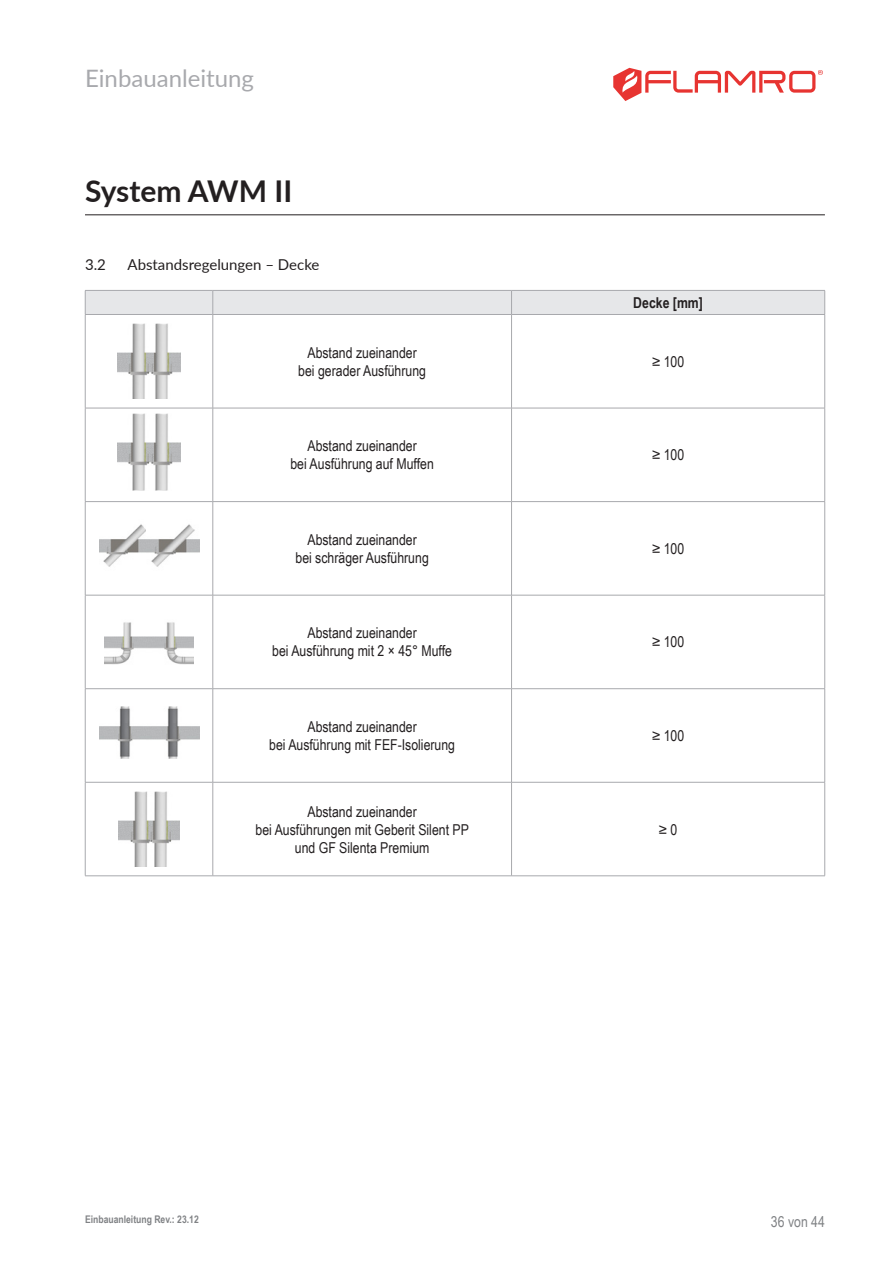
<style>
.page{position:relative;width:893px;height:1263px;background:#fff}
.page>*{position:absolute;margin:0;border:0;box-sizing:border-box;transform-origin:0 0}
.t1{font:700 30px "Lato";color:#231f20}
.t2{font:24px "Lato";color:#a8a9ad}
.p___Tabellentext_mittig{font:15px/18px "Arial Narrow";color:#231f20;text-align:center}
.t3{font:15px "Lato";color:#231f20}
.p___Tabelle_Kopf_mitte{font:700 15px "Arial Narrow";color:#231f20}
.t4{font:15px "Arial Narrow";color:#808285}
.t5{font:700 10.5px "Arial Narrow";color:#808285}
</style>
<div class="page">
<hr style="left:85px;top:214px;width:740px;height:1px;background:#231f20">
<hr style="left:85px;top:315px;width:1px;height:93px;background:#a8a9ad">
<hr style="left:213px;top:315px;width:1px;height:93px;background:#a8a9ad">
<hr style="left:511px;top:315px;width:1px;height:93px;background:#a8a9ad">
<hr style="left:824px;top:315px;width:1px;height:93px;background:#a8a9ad">
<hr style="left:85px;top:408px;width:128px;height:1px;background:#a8a9ad">
<hr style="left:85px;top:408px;width:1px;height:93px;background:#a8a9ad">
<hr style="left:213px;top:408px;width:299px;height:1px;background:#a8a9ad">
<hr style="left:213px;top:408px;width:1px;height:93px;background:#a8a9ad">
<hr style="left:512px;top:408px;width:313px;height:1px;background:#a8a9ad">
<hr style="left:511px;top:408px;width:1px;height:93px;background:#a8a9ad">
<hr style="left:824px;top:408px;width:1px;height:93px;background:#a8a9ad">
<hr style="left:85px;top:501px;width:128px;height:1px;background:#a8a9ad">
<hr style="left:85px;top:502px;width:1px;height:93px;background:#a8a9ad">
<hr style="left:213px;top:501px;width:299px;height:1px;background:#a8a9ad">
<hr style="left:213px;top:502px;width:1px;height:93px;background:#a8a9ad">
<hr style="left:512px;top:501px;width:313px;height:1px;background:#a8a9ad">
<hr style="left:511px;top:502px;width:1px;height:93px;background:#a8a9ad">
<hr style="left:824px;top:502px;width:1px;height:93px;background:#a8a9ad">
<hr style="left:85px;top:595px;width:128px;height:1px;background:#a8a9ad">
<hr style="left:85px;top:595px;width:1px;height:93px;background:#a8a9ad">
<hr style="left:213px;top:595px;width:299px;height:1px;background:#a8a9ad">
<hr style="left:213px;top:595px;width:1px;height:93px;background:#a8a9ad">
<hr style="left:512px;top:595px;width:313px;height:1px;background:#a8a9ad">
<hr style="left:511px;top:595px;width:1px;height:93px;background:#a8a9ad">
<hr style="left:824px;top:595px;width:1px;height:93px;background:#a8a9ad">
<hr style="left:85px;top:688px;width:128px;height:1px;background:#a8a9ad">
<hr style="left:85px;top:689px;width:1px;height:93px;background:#a8a9ad">
<hr style="left:213px;top:688px;width:299px;height:1px;background:#a8a9ad">
<hr style="left:213px;top:689px;width:1px;height:93px;background:#a8a9ad">
<hr style="left:512px;top:688px;width:313px;height:1px;background:#a8a9ad">
<hr style="left:511px;top:689px;width:1px;height:93px;background:#a8a9ad">
<hr style="left:824px;top:689px;width:1px;height:93px;background:#a8a9ad">
<hr style="left:85px;top:782px;width:1px;height:94px;background:#a8a9ad">
<hr style="left:213px;top:782px;width:299px;height:1px;background:#a8a9ad">
<hr style="left:213px;top:782px;width:1px;height:94px;background:#a8a9ad">
<hr style="left:512px;top:782px;width:313px;height:1px;background:#a8a9ad">
<hr style="left:511px;top:782px;width:1px;height:94px;background:#a8a9ad">
<hr style="left:824px;top:782px;width:1px;height:94px;background:#a8a9ad">
<hr style="left:85px;top:875px;width:128px;height:1px;background:#a8a9ad">
<hr style="left:213px;top:875px;width:299px;height:1px;background:#a8a9ad">
<hr style="left:512px;top:875px;width:313px;height:1px;background:#a8a9ad">
<div style="left:85px;top:290px;width:740px;height:24px;background:#e6e7e9"></div>
<hr style="left:85px;top:314px;width:128px;height:1px;background:#a8a9ad">
<hr style="left:213px;top:314px;width:299px;height:1px;background:#a8a9ad">
<hr style="left:512px;top:314px;width:313px;height:1px;background:#a8a9ad">
<hr style="left:85px;top:782px;width:128px;height:1px;background:#a8a9ad">
<img style="left:117px;top:324px;width:64px;height:75px">
<img style="left:117px;top:414px;width:64px;height:76px">
<img style="left:99px;top:524px;width:48px;height:43px">
<img style="left:147px;top:524px;width:52px;height:43px">
<img style="left:150px;top:622px;width:43px;height:43px">
<img style="left:105px;top:622px;width:45px;height:43px">
<img style="left:99px;top:706px;width:48px;height:53px">
<img style="left:147px;top:706px;width:52px;height:53px">
<img style="left:118px;top:791px;width:62px;height:75px">
<svg style="left:613px;top:68px;width:210px;height:33px"></svg>
<h2 class="t2" style="left:85px;top:61px;width:170px">Einbauanleitung</h2>
<h1 class="t1" style="left:85px;top:169px;width:209px">System AWM II</h1>
<p class="t3" style="left:85px;top:253px;width:22px">3.2</p>
<p class="t3" style="left:128px;top:253px;width:193px">Abstandsregelungen – Decke</p>
<p class="p___Tabelle_Kopf_mitte" style="left:633px;top:291px;width:71px">Decke [mm]</p>
<p class="p___Tabellentext_mittig" style="left:298px;top:343px;width:129px">Abstand zueinander bei gerader Ausführung</p>
<p class="p___Tabellentext_mittig" style="left:652px;top:352px;width:34px">≥ 100</p>
<p class="p___Tabellentext_mittig" style="left:290px;top:436px;width:145px">Abstand zueinander<br>bei Ausführung auf Muffen</p>
<p class="p___Tabellentext_mittig" style="left:652px;top:445px;width:34px">≥ 100</p>
<p class="p___Tabellentext_mittig" style="left:295px;top:530px;width:135px">Abstand zueinander<br>bei schräger Ausführung</p>
<p class="p___Tabellentext_mittig" style="left:652px;top:539px;width:34px">≥ 100</p>
<p class="p___Tabellentext_mittig" style="left:272px;top:623px;width:181px">Abstand zueinander<br>bei Ausführung mit 2 × 45° Muffe</p>
<p class="p___Tabellentext_mittig" style="left:652px;top:632px;width:34px">≥ 100</p>
<p class="p___Tabellentext_mittig" style="left:269px;top:717px;width:187px">Abstand zueinander<br>bei Ausführung mit FEF-Isolierung</p>
<p class="p___Tabellentext_mittig" style="left:652px;top:726px;width:34px">≥ 100</p>
<p class="p___Tabellentext_mittig" style="left:256px;top:802px;width:215px">Abstand zueinander<br>bei Ausführungen mit Geberit Silent PP und GF Silenta Premium</p>
<p class="p___Tabellentext_mittig" style="left:659px;top:820px;width:20px">≥0</p>
<p class="t5" style="left:85px;top:1212px;width:115px">Einbauanleitung Rev.: 23.12</p>
<p class="t4" style="left:771px;top:1210px;width:56px">36 von 44</p>
</div>
